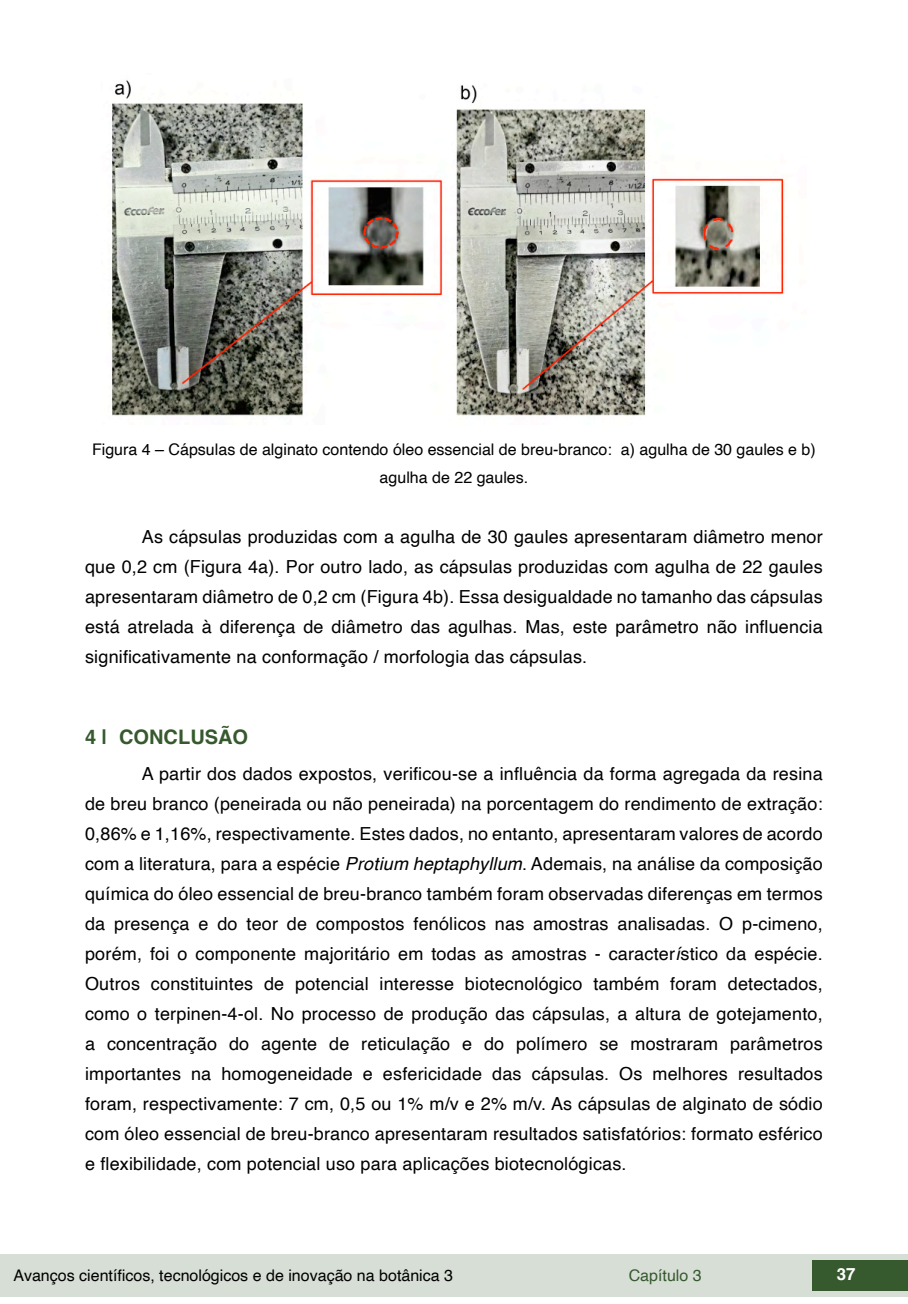
<style>
.page{position:relative;width:908px;height:1304px;background:#fff}
.page>*{position:absolute;margin:0;border:0;box-sizing:border-box;transform-origin:0 0}
.t1{font:700 20px "Helvetica";color:#36592e}
.t2{font:18px/30px "Helvetica";letter-spacing:.01em;color:#000;text-align:justify}
.t3{font:700 16.8px "Helvetica";color:#fff}
.t4{font:16px/28.8px "Helvetica";color:#000;text-align:center}
.t5{font:16px "Helvetica";color:#36592e}
.s1{font-style:italic}
</style>
<div class="page">
<div style="left:0;top:1254px;width:906px;height:43px;background:#d7ded5"></div>
<div style="left:812px;top:1261px;width:95px;height:30px;background:#36592e"></div>
<img style="left:112px;top:80px;width:675px;height:336px">
<p class="t4" style="left:92px;top:435px;width:725px">Figura 4 – Cápsulas de alginato contendo óleo essencial de breu-branco: a) agulha de 30 gaules e b) agulha de 22 gaules.</p>
<p class="t2" style="left:85px;top:523px;width:738px;text-indent:57px">As cápsulas produzidas com a agulha de 30 gaules apresentaram diâmetro menor que 0,2 cm (Figura 4a). Por outro lado, as cápsulas produzidas com agulha de 22 gaules apresentaram diâmetro de 0,2 cm (Figura 4b). Essa desigualdade no tamanho das cápsulas está atrelada à diferença de diâmetro das agulhas. Mas, este parâmetro não influencia significativamente na conformação / morfologia das cápsulas.</p>
<p class="t1" style="left:85px;top:725px;width:164px">4 | CONCLUSÃO</p>
<p class="t2" style="left:85px;top:759px;width:738px;text-indent:57px">A partir dos dados expostos, verificou-se a influência da forma agregada da resina de breu branco (peneirada ou não peneirada) na porcentagem do rendimento de extração:<br>0,86% e 1,16%, respectivamente. Estes dados, no entanto, apresentaram valores de acordo com a literatura, para a espécie <span class="s1">Protium heptaphyllum</span>. Ademais, na análise da composição química do óleo essencial de breu-branco também foram observadas diferenças em termos da presença e do teor de compostos fenólicos nas amostras analisadas. O p-cimeno, porém, foi o componente majoritário em todas as amostras - caracter<span class="s1">í</span>stico da espécie.<br>Outros constituintes de potencial interesse biotecnológico também foram detectados, como o terpinen-4-ol. No processo de produção das cápsulas, a altura de gotejamento, a concentração do agente de reticulação e do polímero se mostraram parâmetros importantes na homogeneidade e esfericidade das cápsulas. Os melhores resultados foram, respectivamente: 7 cm, 0,5 ou 1% m/v e 2% m/v. As cápsulas de alginato de sódio com óleo essencial de breu-branco apresentaram resultados satisfatórios: formato esférico e flexibilidade, com potencial uso para aplicações biotecnológicas.</p>
<p class="t4" style="left:14px;top:1261px;width:441px">Avanços científicos, tecnológicos e de inovação na botânica 3</p>
<p class="t5" style="left:628px;top:1263px;width:74px">Capítulo 3</p>
<p class="t3" style="left:836px;top:1264px;width:20px">37</p>
</div>
